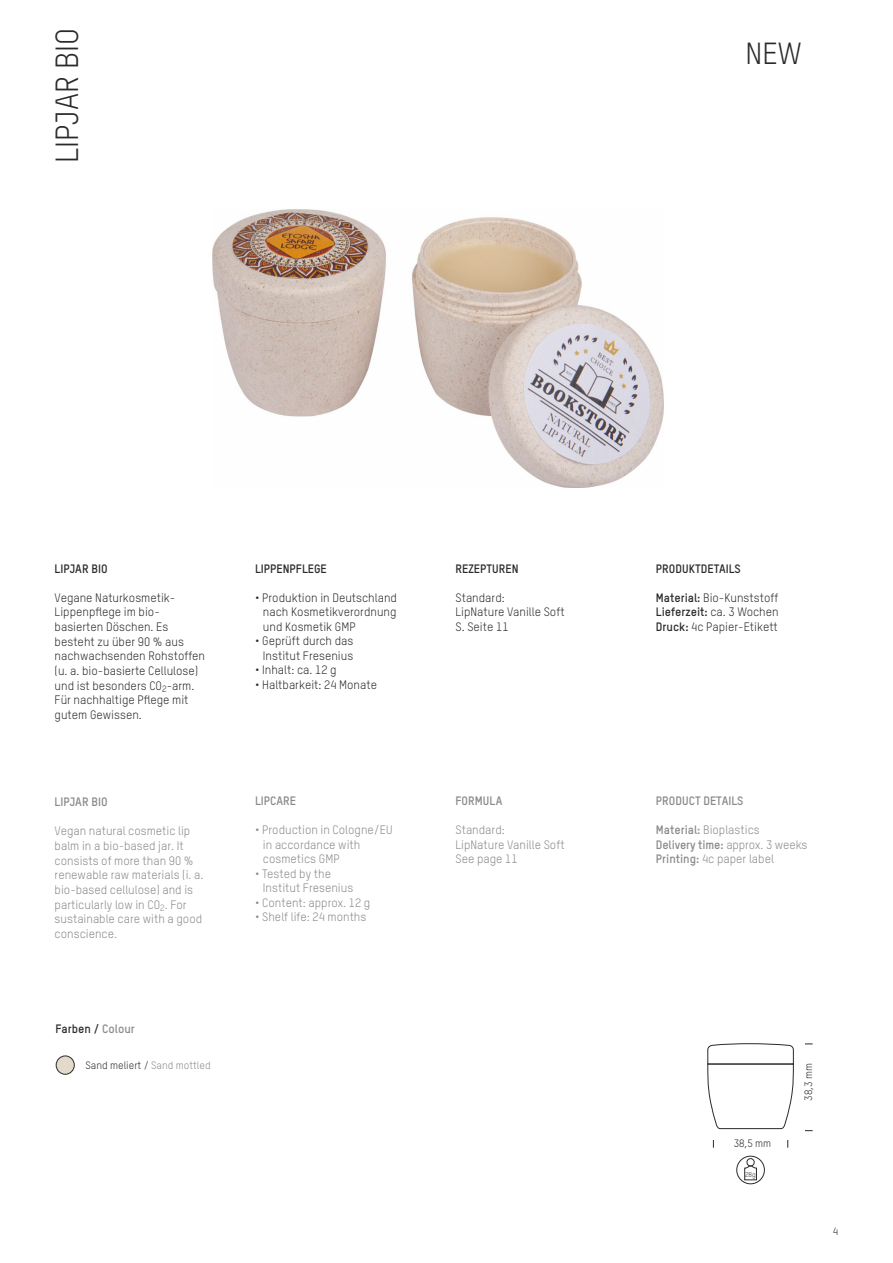
<style>
.page{position:relative;width:893px;height:1263px;background:#fff}
.page>*{position:absolute;margin:0;border:0;box-sizing:border-box;transform-origin:0 0}
.t1{font:31.5px "TSTAR";color:#2b2a29}
.t2{font:30px "TSTAR";color:#2b2a29}
.t3{font:12px/14.7px "TSTAR";color:#2b2a29}
.t4{font:12px/14.7px "TSTAR";color:#898989}
.t5{font:700 12px "TSTAR";color:#2b2a29}
.t6{font:700 12px "TSTAR";color:#898989}
.t7{font:10.5px "TSTAR";color:#2b2a29}
.t8{font:6.9px "TSTAR";color:#2b2a29}
.s1{color:#898989}
.s2{font-weight:700}
</style>
<div class="page">
<div style="left:56px;top:1056px;width:19px;height:18px;background:#e4dacb;border:1px solid #2b2a29;border-radius:50%"></div>
<svg style="left:744px;top:1165px;width:13px;height:15px"></svg>
<div style="left:747px;top:1158px;width:7px;height:8px;border:1px solid #2b2a29;border-radius:50%"></div>
<div style="left:736px;top:1156px;width:29px;height:28px;border:1px solid #2b2a29;border-radius:50%"></div>
<svg style="left:707px;top:1043px;width:87px;height:86px"></svg>
<img style="left:212px;top:209px;width:451px;height:278px">
<h1 class="t1" style="left:54px;top:163px;width:137px;rotate:-90deg">LIPJAR BIO</h1>
<h2 class="t2" style="left:745px;top:41px;width:58px">NEW</h2>
<p class="t5" style="left:55px;top:563px;width:54px">LIPJAR BIO</p>
<p class="t3" style="left:55px;top:591px;width:152px">Vegane Naturkosmetik-<br>Lippenpflege im bio&shy;basierten Döschen. Es besteht zu über 90 % aus nachwachsenden Rohstoffen (u. a. bio-basierte Cellulose) und ist besonders CO<sub>2</sub>-arm.<br>Für nachhaltige Pflege mit gutem Gewissen.</p>
<p class="t6" style="left:55px;top:797px;width:54px">LIPJAR BIO</p>
<p class="t4" style="left:55px;top:824px;width:150px">Vegan natural cosmetic lip balm in a bio-based jar. It consists of more than 90 % renewable raw materials (i. a. bio-based cellulose) and is particularly low in CO<sub>2</sub>. For sustainable care with a good conscience.</p>
<p class="t5" style="left:55px;top:1023px;width:81px">Farben / <span class="s1">Colour</span></p>
<p class="t7" style="left:86px;top:1061px;width:127px">Sand meliert / <span class="s1">Sand mottled</span></p>
<p class="t5" style="left:255px;top:563px;width:73px">LIPPENPFLEGE</p>
<p class="t3" style="left:263px;top:591px;width:136px;text-align:justify;text-indent:-8px">• Produktion in Deutschland nach Kosmetikverordnung und Kosmetik GMP</p>
<p class="t3" style="left:255px;top:635px;width:100px;text-align:right">• Geprüft durch das<br>Institut Fresenius</p>
<p class="t3" style="left:255px;top:664px;width:83px">• Inhalt: ca. 12 g</p>
<p class="t3" style="left:255px;top:678px;width:123px">• Haltbarkeit: 24 Monate</p>
<p class="t6" style="left:255px;top:796px;width:43px">LIPCARE</p>
<p class="t4" style="left:263px;top:823px;width:131px;text-indent:-8px">• Production in Cologne/EU in accordance with cosmetics GMP</p>
<p class="t4" style="left:263px;top:867px;width:92px;text-indent:-8px">• Tested by the<br>Institut Fresenius</p>
<p class="t4" style="left:255px;top:896px;width:117px">• Content: approx. 12 g</p>
<p class="t4" style="left:255px;top:910px;width:113px">• Shelf life: 24 months</p>
<p class="t5" style="left:455px;top:563px;width:65px">REZEPTUREN</p>
<p class="t3" style="left:455px;top:591px;width:111px">Standard:<br>LipNature Vanille Soft<br>S. Seite 11</p>
<p class="t6" style="left:455px;top:796px;width:48px">FORMULA</p>
<p class="t4" style="left:455px;top:823px;width:111px">Standard:<br>LipNature Vanille Soft<br>See page 11</p>
<p class="t5" style="left:656px;top:563px;width:86px">PRODUKTDETAILS</p>
<p class="t3" style="left:656px;top:591px;width:124px;text-align:justify"><span class="s2">Material:</span> Bio-Kunststoff <span class="s2">Lieferzeit:</span> ca. 3 Wochen <span class="s2">Druck:</span> 4c Papier-Etikett</p>
<p class="t6" style="left:656px;top:796px;width:89px">PRODUCT DETAILS</p>
<p class="t4" style="left:656px;top:823px;width:153px"><span class="s2">Material:</span> Bioplastics<br><span class="s2">Delivery time:</span> approx. 3 weeks<br><span class="s2">Printing:</span> 4c paper label</p>
<p class="t7" style="left:734px;top:1139px;width:39px">38,5 mm</p>
<p class="t8" style="left:745px;top:1171px;width:12px">28g</p>
<p class="t7" style="left:804px;top:1100px;width:39px;rotate:-90deg">38,3 mm</p>
<p class="t7" style="left:833px;top:1227px;width:7px">4</p>
</div>
